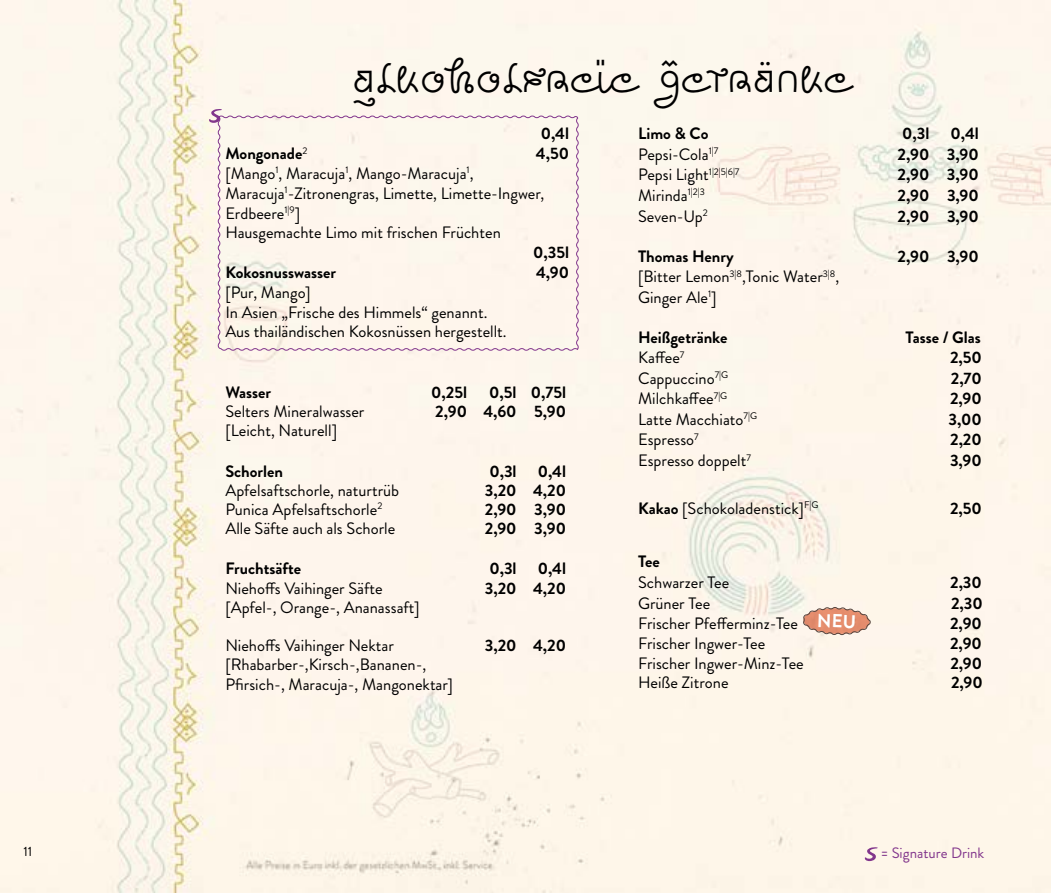
<style>
.page{position:relative;width:1051px;height:893px;background:#fff}
.page>*{position:absolute;margin:0;border:0;box-sizing:border-box;transform-origin:0 0}
.t1{font:45px "Mongolian Deathworm";color:#000}
.t2{font:16.5px/19.8px "Brandon Grotesque";color:#000}
.t3{font:700 16.5px "Brandon Grotesque";color:#000}
.t4{font:15px "Brandon Grotesque";color:#82368c}
.t5{font:13.5px "Brandon Grotesque";color:#000}
.s1{font-weight:700}
</style>
<div class="page">
<div style="left:0;top:0;width:1050px;height:893px;background:#fef6ec"></div>
<div style="left:217px;top:115px;width:362px;height:236px;background:#fef6ec"></div>
<svg style="left:209px;top:109px;width:13px;height:14px"></svg>
<svg style="left:864px;top:847px;width:13px;height:14px"></svg>
<svg style="left:803px;top:606px;width:67px;height:30px"></svg>
<p class="t5" style="left:23px;top:842px;width:10px">11</p>
<h1 class="t1" style="left:354px;top:55px;width:499px">Alkoholfreie Getränke</h1>
<p class="t3" style="left:540px;top:122px;width:30px">0,4l</p>
<p class="t3" style="left:638px;top:122px;width:72px">Limo &amp; Co</p>
<p class="t3" style="left:901px;top:122px;width:29px">0,3l</p>
<p class="t3" style="left:950px;top:122px;width:30px">0,4l</p>
<p class="t2" style="left:638px;top:145px;width:82px">Pepsi-Cola<sup>1|7</sup></p>
<p class="t3" style="left:897px;top:143px;width:83px">2,90 3,90</p>
<p class="t2" style="left:638px;top:165px;width:103px">Pepsi Light<sup>1|2|5|6|7</sup></p>
<p class="t3" style="left:897px;top:163px;width:83px">2,90 3,90</p>
<p class="t2" style="left:638px;top:186px;width:68px">Mirinda<sup>1|2|3</sup></p>
<p class="t3" style="left:897px;top:184px;width:83px">2,90 3,90</p>
<p class="t2" style="left:638px;top:206px;width:71px">Seven-Up<sup>2</sup></p>
<p class="t3" style="left:897px;top:204px;width:83px">2,90 3,90</p>
<p class="t3" style="left:638px;top:244px;width:97px">Thomas Henry</p>
<p class="t3" style="left:897px;top:244px;width:83px">2,90 3,90</p>
<p class="t2" style="left:638px;top:266px;width:202px;line-height:20.5px">[Bitter Lemon<sup>3|8</sup>,Tonic Water<sup>3|8</sup>,<br>Ginger Ale<sup>1</sup>]</p>
<p class="t3" style="left:638px;top:325px;width:91px">Heißgetränke</p>
<p class="t3" style="left:905px;top:325px;width:77px">Tasse / Glas</p>
<p class="t2" style="left:638px;top:348px;width:48px">Kaffee<sup>7</sup></p>
<p class="t3" style="left:949px;top:346px;width:33px">2,50</p>
<p class="t2" style="left:638px;top:368px;width:92px">Cappuccino<sup>7|G</sup></p>
<p class="t3" style="left:950px;top:367px;width:33px">2,70</p>
<p class="t2" style="left:638px;top:389px;width:91px">Milchkaffee<sup>7|G</sup></p>
<p class="t3" style="left:949px;top:387px;width:33px">2,90</p>
<p class="t2" style="left:638px;top:410px;width:120px">Latte Macchiato<sup>7|G</sup></p>
<p class="t3" style="left:948px;top:408px;width:35px">3,00</p>
<p class="t2" style="left:638px;top:430px;width:62px">Espresso<sup>7</sup></p>
<p class="t3" style="left:949px;top:428px;width:33px">2,20</p>
<p class="t2" style="left:638px;top:451px;width:114px">Espresso doppelt<sup>7</sup></p>
<p class="t3" style="left:949px;top:449px;width:33px">3,90</p>
<p class="t2" style="left:638px;top:498px;width:182px"><span class="s1">Kakao</span> [Schokoladenstick]<sup>F|G</sup></p>
<p class="t3" style="left:949px;top:496px;width:33px">2,50</p>
<p class="t3" style="left:638px;top:550px;width:23px">Tee</p>
<p class="t2" style="left:638px;top:573px;width:93px">Schwarzer Tee</p>
<p class="t3" style="left:949px;top:571px;width:33px">2,30</p>
<p class="t2" style="left:638px;top:594px;width:74px">Grüner Tee</p>
<p class="t3" style="left:950px;top:592px;width:33px">2,30</p>
<p class="t2" style="left:638px;top:614px;width:161px">Frischer Pfefferminz-Tee</p>
<p class="t3" style="left:949px;top:612px;width:33px">2,90</p>
<p class="t2" style="left:638px;top:633px;width:129px">Frischer Ingwer-Tee</p>
<p class="t3" style="left:949px;top:631px;width:33px">2,90</p>
<p class="t2" style="left:638px;top:653px;width:167px">Frischer Ingwer-Minz-Tee</p>
<p class="t3" style="left:950px;top:651px;width:33px">2,90</p>
<p class="t2" style="left:638px;top:673px;width:92px">Heiße Zitrone</p>
<p class="t3" style="left:950px;top:671px;width:33px">2,90</p>
<p class="t3" style="left:225px;top:142px;width:83px">Mongonade<sup>2</sup></p>
<p class="t3" style="left:536px;top:142px;width:35px">4,50</p>
<p class="t2" style="left:225px;top:164px;width:320px">[Mango<sup>1</sup>, Maracuja<sup>1</sup>, Mango-Maracuja<sup>1</sup>, Maracuja<sup>1</sup>-Zitronengras, Limette, Limette-Ingwer, Erdbeere<sup>1|9</sup>]<br>Hausgemachte Limo mit frischen Früchten</p>
<p class="t3" style="left:533px;top:241px;width:37px">0,35l</p>
<p class="t3" style="left:225px;top:261px;width:112px">Kokosnusswasser</p>
<p class="t3" style="left:536px;top:261px;width:35px">4,90</p>
<p class="t2" style="left:225px;top:282px;width:283px">[Pur, Mango]<br>In Asien „Frische des Himmels“ genannt.<br>Aus thailändischen Kokosnüssen hergestellt.</p>
<p class="t3" style="left:225px;top:381px;width:47px">Wasser</p>
<p class="t3" style="left:431px;top:381px;width:37px">0,25l</p>
<p class="t3" style="left:489px;top:381px;width:78px">0,5l 0,75l</p>
<p class="t2" style="left:225px;top:402px;width:140px">Selters Mineralwasser</p>
<p class="t3" style="left:435px;top:400px;width:132px">2,90 4,60 5,90</p>
<p class="t2" style="left:225px;top:421px;width:113px">[Leicht, Naturell]</p>
<p class="t3" style="left:225px;top:459px;width:59px">Schorlen</p>
<p class="t3" style="left:489px;top:459px;width:29px">0,3l</p>
<p class="t3" style="left:537px;top:459px;width:30px">0,4l</p>
<p class="t2" style="left:225px;top:480px;width:175px">Apfelsaftschorle, naturtrüb</p>
<p class="t3" style="left:484px;top:479px;width:83px">3,20 4,20</p>
<p class="t2" style="left:225px;top:500px;width:158px">Punica Apfelsaftschorle<sup>2</sup></p>
<p class="t3" style="left:484px;top:498px;width:83px">2,90 3,90</p>
<p class="t2" style="left:225px;top:519px;width:171px">Alle Säfte auch als Schorle</p>
<p class="t3" style="left:484px;top:517px;width:83px">2,90 3,90</p>
<p class="t3" style="left:225px;top:557px;width:77px">Fruchtsäfte</p>
<p class="t3" style="left:489px;top:557px;width:29px">0,3l</p>
<p class="t3" style="left:537px;top:557px;width:30px">0,4l</p>
<p class="t2" style="left:225px;top:578px;width:159px">Niehoffs Vaihinger Säfte</p>
<p class="t3" style="left:484px;top:576px;width:83px">3,20 4,20</p>
<p class="t2" style="left:225px;top:597px;width:195px">[Apfel-, Orange-, Ananassaft]</p>
<p class="t2" style="left:225px;top:636px;width:170px">Niehoffs Vaihinger Nektar</p>
<p class="t3" style="left:484px;top:634px;width:83px">3,20 4,20</p>
<p class="t2" style="left:225px;top:655px;width:229px;line-height:19.2px">[Rhabarber-,Kirsch-,Bananen-,<br>Pfirsich-, Maracuja-, Mangonektar]</p>
<p class="t4" style="left:880px;top:842px;width:105px">= Signature Drink</p>
</div>
